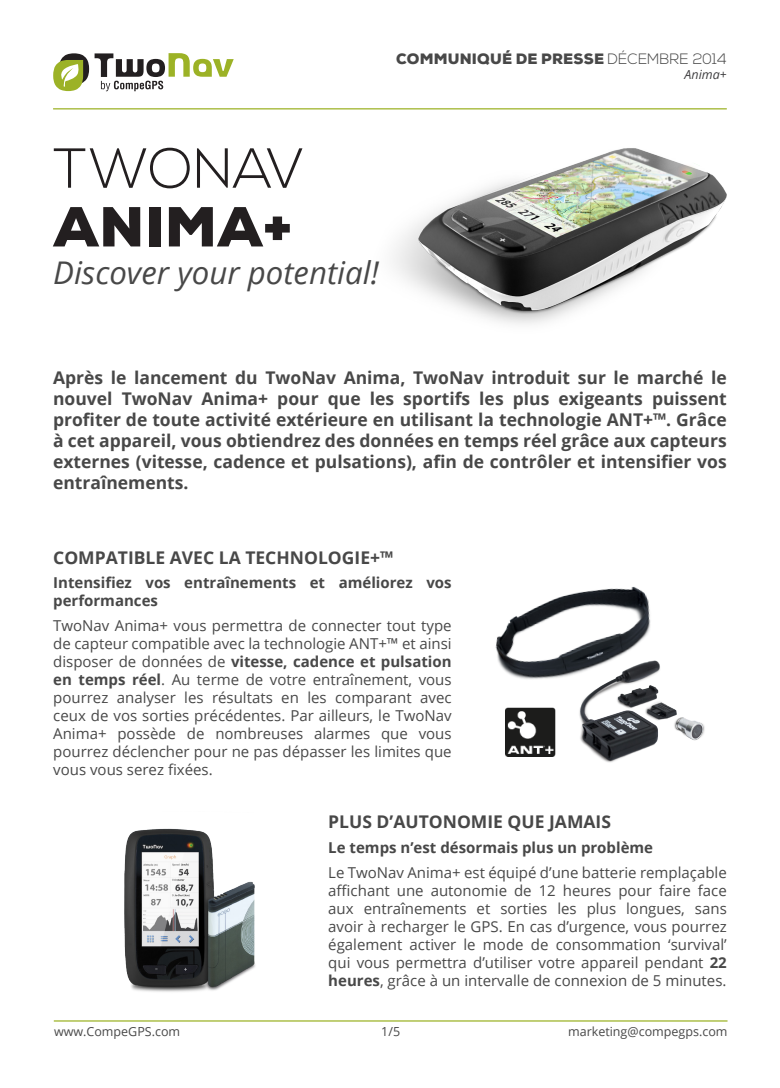
<style>
.page{position:relative;width:780px;height:1088px;background:#fff}
.page>*{position:absolute;margin:0;border:0;box-sizing:border-box;transform-origin:0 0}
.P2_izquierda{font:300 56.25px/58.8px "Nexa";color:#231f20}
.P2_izquierda-2{font:italic 31.25px "Open Sans";color:#484848}
.P1_justificado{font:700 17.5px/21px "Open Sans";color:#484848;text-align:justify}
.P1_justificado-2{font:15px/18px "Open Sans";color:#484848;text-align:justify}
.P1_justificado-3{font:700 15px/18px "Open Sans";color:#484848}
.t1{font:900 15px "Nexa";letter-spacing:.015em;color:#484848}
.P5_derecha{font:12.5px "Open Sans";color:#484848}
.t2{font:italic 12.5px "Open Sans";color:#414042}
.s1{font-weight:300}
.s2{font-weight:900}
.s3{font-weight:700}
</style>
<div class="page">
<svg style="left:95px;top:53px;width:139px;height:38px"></svg>
<svg style="left:53px;top:53px;width:36px;height:38px"></svg>
<hr style="left:53px;top:108px;width:673px;height:1px;background:#9cb226">
<hr style="left:54px;top:1020px;width:673px;height:1px;background:#9cb226">
<img style="left:393px;top:148px;width:334px;height:176px">
<img style="left:124px;top:828px;width:132px;height:164px">
<img style="left:505px;top:707px;width:51px;height:50px">
<img style="left:579px;top:706px;width:126px;height:57px">
<img style="left:495px;top:586px;width:173px;height:120px">
<p class="t1" style="left:396px;top:50px;width:332px">COMMUNIQUÉ DE PRESSE <span class="s1">DÉCEMBRE 2014</span></p>
<p class="t2" style="left:684px;top:66px;width:44px">Anima+</p>
<p class="P2_izquierda" style="left:53px;top:142px;width:252px">TWONAV<br><span class="s2">ANIMA+</span></p>
<p class="P2_izquierda-2" style="left:53px;top:251px;width:327px">Discover your potential!</p>
<p class="P1_justificado" style="left:53px;top:366px;width:675px">Après le lancement du TwoNav Anima, TwoNav introduit sur le marché le nouvel TwoNav Anima+ pour que les sportifs les plus exigeants puissent profiter de toute activité extérieure en utilisant la technologie ANT+™. Grâce à cet appareil, vous obtiendrez des données en temps réel grâce aux capteurs externes (vitesse, cadence et pulsations), afin de contrôler et intensifier vos entraînements.</p>
<p class="P1_justificado" style="left:53px;top:546px;width:341px">COMPATIBLE AVEC LA TECHNOLOGIE+™</p>
<p class="P1_justificado-3" style="left:53px;top:573px;width:400px">Intensifiez vos entraînements et améliorez vos performances</p>
<p class="P1_justificado-2" style="left:53px;top:616px;width:400px">TwoNav Anima+ vous permettra de connecter tout type de capteur compatible avec la technologie ANT+™ et ainsi disposer de données de <span class="s3">vitesse, cadence et pulsation en temps réel</span>. Au terme de votre entraînement, vous pourrez analyser les résultats en les comparant avec ceux de vos sorties précédentes. Par ailleurs, le TwoNav Anima+ possède de nombreuses alarmes que vous pourrez déclencher pour ne pas dépasser les limites que vous vous serez fixées.</p>
<p class="P1_justificado" style="left:328px;top:811px;width:284px">PLUS D’AUTONOMIE QUE JAMAIS</p>
<p class="P1_justificado-3" style="left:328px;top:838px;width:326px">Le temps n’est désormais plus un problème</p>
<p class="P1_justificado-2" style="left:328px;top:863px;width:400px">Le TwoNav Anima+ est équipé d’une batterie remplaçable affichant une autonomie de 12 heures pour faire face aux entraînements et sorties les plus longues, sans avoir à recharger le GPS. En cas d’urgence, vous pourrez également activer le mode de consommation ‘survival’ qui vous permettra d’utiliser votre appareil pendant <span class="s3">22 heures</span>, grâce à un intervalle de connexion de 5 minutes.</p>
<p class="P5_derecha" style="left:54px;top:1022px;width:128px">www.CompeGPS.com</p>
<p class="P5_derecha" style="left:381px;top:1022px;width:20px">1/5</p>
<p class="P5_derecha" style="left:568px;top:1022px;width:161px">marketing@compegps.com</p>
</div>
